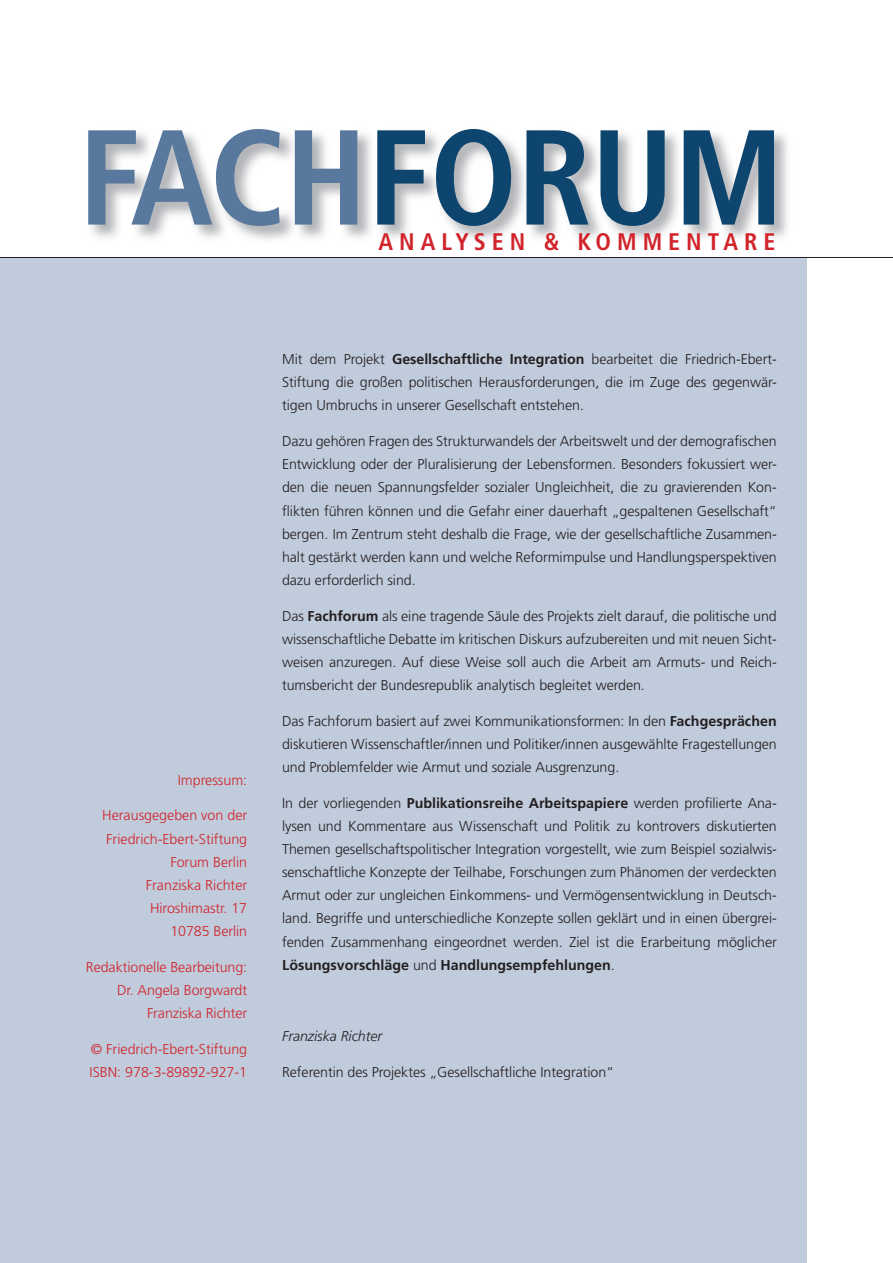
<style>
.page{position:relative;width:893px;height:1263px;background:#fff}
.page>*{position:absolute;margin:0;border:0;box-sizing:border-box;transform-origin:0 0}
.t1{font:700 condensed 135px "Frutiger";color:#0d456e}
.t2{font:700 condensed 24px "Frutiger";letter-spacing:.25em;color:#d1232a}
.t3{font:300 14.25px/23.1px "Frutiger";letter-spacing:-.005em;color:#231f20;text-align:justify}
.t4{font:300 14.25px/23.1px "Frutiger";color:#d1232a;text-align:right}
.t5{font:italic 300 14.25px "Frutiger";letter-spacing:-.005em;color:#231f20}
.s1{color:#59789d}
.s2{font-weight:700}
</style>
<div class="page">
<div style="left:0;top:257px;width:806px;height:1006px;background:#c0cbdc"></div>
<hr style="left:0;top:257px;width:893px;height:1px;background:#231f20">
<h1 class="t1" style="left:78px;top:123px;width:707px"><span class="s1">FACH</span>FORUM</h1>
<h2 class="t2" style="left:379px;top:232px;width:398px">ANALYSEN &amp; KOMMENTARE</h2>
<p class="t4" style="left:178px;top:769px;width:71px">Impressum:</p>
<p class="t4" style="left:102px;top:805px;width:146px">Herausgegeben von der<br>Friedrich-Ebert-Stiftung<br>Forum Berlin<br>Franziska Richter<br>Hiroshimastr. 17<br>10785 Berlin</p>
<p class="t4" style="left:86px;top:956px;width:163px">Redaktionelle Bearbeitung:<br>Dr. Angela Borgwardt<br>Franziska Richter</p>
<p class="t4" style="left:90px;top:1038px;width:159px;text-align:left">© Friedrich-Ebert-Stiftung<br>ISBN: 978-3-89892-927-1</p>
<p class="t3" style="left:282px;top:349px;width:496px">Mit dem Projekt <span class="s2">Gesellschaftliche Integration</span> bearbeitet die Friedrich-Ebert-Stiftung die großen politischen Herausforderungen, die im Zuge des gegenwär&shy;tigen Umbruchs in unserer Gesellschaft entstehen.</p>
<p class="t3" style="left:282px;top:431px;width:496px">Dazu gehören Fragen des Strukturwandels der Arbeitswelt und der demografischen Entwicklung oder der Pluralisierung der Lebensformen. Besonders fokussiert wer&shy;den die neuen Spannungsfelder sozialer Ungleichheit, die zu gravierenden Kon&shy;flikten führen können und die Gefahr einer dauerhaft „gespaltenen Gesellschaft“ bergen. Im Zentrum steht deshalb die Frage, wie der gesellschaftliche Zusammen&shy;halt gestärkt werden kann und welche Reformimpulse und Handlungsperspektiven dazu erforderlich sind.</p>
<p class="t3" style="left:282px;top:605px;width:496px">Das <span class="s2">Fachforum</span> als eine tragende Säule des Projekts zielt darauf, die politische und wissenschaftliche Debatte im kritischen Diskurs aufzubereiten und mit neuen Sicht&shy;weisen anzuregen. Auf diese Weise soll auch die Arbeit am Armuts- und Reich&shy;tumsbericht der Bundesrepublik analytisch begleitet werden.</p>
<p class="t3" style="left:282px;top:710px;width:496px">Das Fachforum basiert auf zwei Kommunikationsformen: In den <span class="s2">Fachgesprächen </span>diskutieren Wissenschaftler/innen und Politiker/innen ausgewählte Fragestellungen und Problemfelder wie Armut und soziale Ausgrenzung.</p>
<p class="t3" style="left:282px;top:792px;width:496px">In der vorliegenden <span class="s2">Publikationsreihe Arbeitspapiere</span> werden profilierte Ana - lysen und Kommentare aus Wissenschaft und Politik zu kontrovers diskutierten Themen gesellschaftspolitischer Integration vorgestellt, wie zum Beispiel sozialwis&shy;senschaftliche Kon zepte der Teilhabe, Forschungen zum Phänomen der verdeckten Armut oder zur ungleichen Einkommens- und Vermögensentwicklung in Deutsch&shy;land. Begriffe und unterschiedliche Konzepte sollen geklärt und in einen übergrei&shy;fenden Zusammen hang eingeordnet werden. Ziel ist die Erarbeitung möglicher <span class="s2">Lösungsvorschläge</span> und <span class="s2">Handlungsempfehlungen</span>.</p>
<p class="t5" style="left:282px;top:1031px;width:102px">Franziska Richter</p>
<p class="t3" style="left:282px;top:1062px;width:334px">Referentin des Projektes „Gesellschaftliche Integration“</p>
</div>
